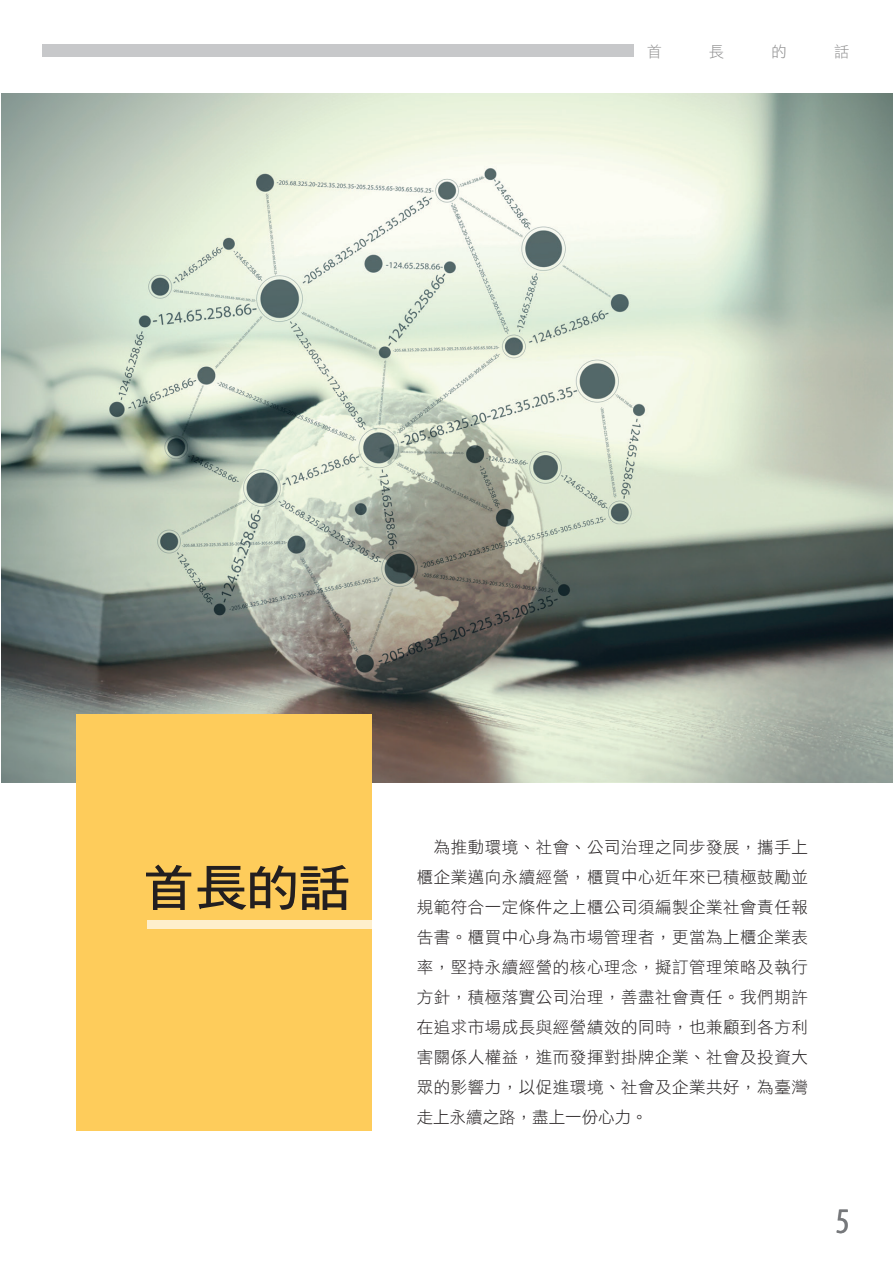
<style>
.page{position:relative;width:893px;height:1263px;background:#fff}
.page>*{position:absolute;margin:0;border:0;box-sizing:border-box;transform-origin:0 0}
.內文大標{font:49.8px "DF Hei Std W7";color:#231f20;scale:1.05 1}
.t1{font:condensed 36px "Myriad Pro";color:#76787b}
._101內文new{font:16.5px/30px "DF Li Hei Std W3";letter-spacing:.03em;color:#231f20;text-align:justify}
.t2{font:15.3px "DF Li Hei Std W3";color:#3e3e3f}
</style>
<div class="page">
<div style="left:43px;top:44px;width:591px;height:13px;background:#c7c8ca"></div>
<img style="left:2px;top:94px;width:891px;height:688px">
<div style="left:77px;top:714px;width:295px;height:417px;background:#fecc5b"></div>
<div style="left:147px;top:920px;width:225px;height:9px;background:#feefcd"></div>
<p class="t2" style="left:646px;top:43px;width:17px">首</p>
<p class="t2" style="left:709px;top:43px;width:17px">長</p>
<p class="t2" style="left:771px;top:43px;width:17px">的</p>
<p class="t2" style="left:834px;top:43px;width:17px">話</p>
<p class="內文大標" style="left:143px;top:861px;width:200px">首長的話</p>
<p class="_101內文new" style="left:417px;top:831px;width:393px;text-indent:17px">為推動環境、社會、公司治理之同步發展，攜手上櫃企業邁向永續經營，櫃買中心近年來已積極鼓勵並規範符合一定條件之上櫃公司須編製企業社會責任報告書。櫃買中心身為市場管理者，更當為上櫃企業表率，堅持永續經營的核心理念，擬訂管理策略及執行方針，積極落實公司治理，善盡社會責任。我們期許在追求市場成長與經營績效的同時，也兼顧到各方利害關係人權益，進而發揮對掛牌企業、社會及投資大眾的影響力，以促進環境、社會及企業共好，為臺灣走上永續之路，盡上一份心力。</p>
<h2 class="t1" style="left:836px;top:1199px;width:15px">5</h2>
</div>
